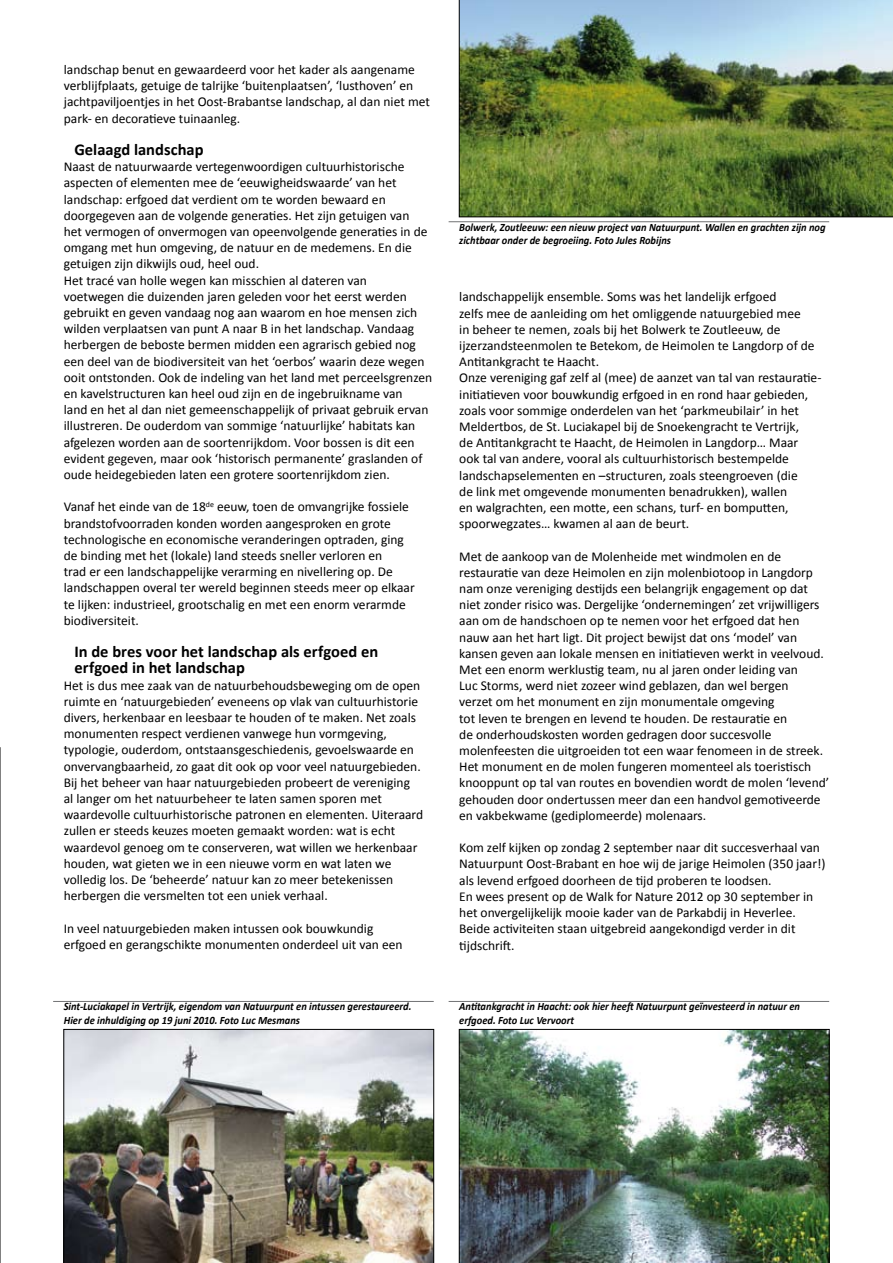
<style>
.page{position:relative;width:893px;height:1263px;background:#fff}
.page>*{position:absolute;margin:0;border:0;box-sizing:border-box;transform-origin:0 0}
.t1{font:700 16.5px/16.2px "Calibri";color:#000}
.t2{font:13.5px/16.2px "Calibri";color:#000}
.t3{font:italic 700 11.25px/13.5px "Calibri";color:#000;scale:.93 1}
</style>
<div class="page">
<hr style="left:53px;top:1001px;width:381px;height:1px;background:#707173">
<hr style="left:449px;top:221px;width:380px;height:1px;background:#707173">
<hr style="left:449px;top:1001px;width:380px;height:1px;background:#707173">
<img style="left:459px;top:1029px;width:370px;height:234px">
<svg style="left:0;top:747px;width:1px;height:516px"></svg>
<img style="left:459px;top:0;width:434px;height:217px">
<img style="left:63px;top:1029px;width:371px;height:234px">
<p class="t2" style="left:64px;top:61px;width:368px">landschap benut en gewaardeerd voor het kader als aangename verblijfplaats, getuige de talrijke ‘buitenplaatsen’, ‘lusthoven’ en jachtpaviljoentjes in het Oost-Brabantse landschap, al dan niet met park- en decoratieve tuinaanleg.</p>
<p class="t1" style="left:74px;top:141px;width:131px">Gelaagd landschap</p>
<p class="t2" style="left:64px;top:159px;width:370px">Naast de natuurwaarde vertegenwoordigen cultuurhistorische aspecten of elementen mee de ‘eeuwigheidswaarde’ van het landschap: erfgoed dat verdient om te worden bewaard en doorgegeven aan de volgende generaties. Het zijn getuigen van<br>het vermogen of onvermogen van opeenvolgende generaties in de omgang met hun omgeving, de natuur en de medemens. En die getuigen zijn dikwijls oud, heel oud.<br>Het tracé van holle wegen kan misschien al dateren van<br>voetwegen die duizenden jaren geleden voor het eerst werden gebruikt en geven vandaag nog aan waarom en hoe mensen zich wilden verplaatsen van punt A naar B in het landschap. Vandaag herbergen de beboste bermen midden een agrarisch gebied nog een deel van de biodiversiteit van het ‘oerbos’ waarin deze wegen ooit ontstonden. Ook de indeling van het land met perceelsgrenzen en kavelstructuren kan heel oud zijn en de ingebruikname van<br>land en het al dan niet gemeenschappelijk of privaat gebruik ervan illustreren. De ouderdom van sommige ‘natuurlijke’ habitats kan afgelezen worden aan de soortenrijkdom. Voor bossen is dit een evident gegeven, maar ook ‘historisch permanente’ graslanden of oude heidegebieden laten een grotere soortenrijkdom zien.</p>
<p class="t2" style="left:64px;top:499px;width:353px">Vanaf het einde van de 18<sup>de</sup> eeuw, toen de omvangrijke fossiele brandstofvoorraden konden worden aangesproken en grote technologische en economische veranderingen optraden, ging de binding met het (lokale) land steeds sneller verloren en<br>trad er een landschappelijke verarming en nivellering op. De landschappen overal ter wereld beginnen steeds meer op elkaar te lijken: industrieel, grootschalig en met een enorm verarmde biodiversiteit.</p>
<p class="t1" style="left:74px;top:644px;width:305px">In de bres voor het landschap als erfgoed en erfgoed in het landschap</p>
<p class="t2" style="left:64px;top:677px;width:361px">Het is dus mee zaak van de natuurbehoudsbeweging om de open ruimte en ‘natuurgebieden’ eveneens op vlak van cultuurhistorie divers, herkenbaar en leesbaar te houden of te maken. Net zoals monumenten respect verdienen vanwege hun vormgeving, typologie, ouderdom, ontstaansgeschiedenis, gevoelswaarde en onvervangbaarheid, zo gaat dit ook op voor veel natuurgebieden.<br>Bij het beheer van haar natuurgebieden probeert de vereniging<br>al langer om het natuurbeheer te laten samen sporen met waardevolle cultuurhistorische patronen en elementen. Uiteraard zullen er steeds keuzes moeten gemaakt worden: wat is echt waardevol genoeg om te conserveren, wat willen we herkenbaar houden, wat gieten we in een nieuwe vorm en wat laten we volledig los. De ‘beheerde’ natuur kan zo meer betekenissen herbergen die versmelten tot een uniek verhaal.</p>
<p class="t2" style="left:64px;top:920px;width:340px">In veel natuurgebieden maken intussen ook bouwkundig erfgoed en gerangschikte monumenten onderdeel uit van een</p>
<p class="t3" style="left:64px;top:1000px;width:375px">Sint-Luciakapel in Vertrijk, eigendom van Natuurpunt en intussen gerestaureerd.<br>Hier de inhuldiging op 19 juni 2010. Foto Luc Mesmans</p>
<p class="t3" style="left:459px;top:220px;width:395px">Bolwerk, Zoutleeuw: een nieuw project van Natuurpunt. Wallen en grachten zijn nog zichtbaar onder de begroeiing. Foto Jules Robijns</p>
<p class="t2" style="left:459px;top:289px;width:364px">landschappelijk ensemble. Soms was het landelijk erfgoed<br>zelfs mee de aanleiding om het omliggende natuurgebied mee<br>in beheer te nemen, zoals bij het Bolwerk te Zoutleeuw, de ijzerzandsteenmolen te Betekom, de Heimolen te Langdorp of de Antitankgracht te Haacht.<br>Onze vereniging gaf zelf al (mee) de aanzet van tal van restauratie&shy;initiatieven voor bouwkundig erfgoed in en rond haar gebieden, zoals voor sommige onderdelen van het ‘parkmeubilair’ in het Meldertbos, de St. Luciakapel bij de Snoekengracht te Vertrijk,<br>de Antitankgracht te Haacht, de Heimolen in Langdorp… Maar ook tal van andere, vooral als cultuurhistorisch bestempelde landschapselementen en –structuren, zoals steengroeven (die<br>de link met omgevende monumenten benadrukken), wallen<br>en walgrachten, een motte, een schans, turf- en bomputten, spoorwegzates… kwamen al aan de beurt.</p>
<p class="t2" style="left:459px;top:548px;width:371px">Met de aankoop van de Molenheide met windmolen en de restauratie van deze Heimolen en zijn molenbiotoop in Langdorp nam onze vereniging destijds een belangrijk engagement op dat niet zonder risico was. Dergelijke ‘ondernemingen’ zet vrijwilligers aan om de handschoen op te nemen voor het erfgoed dat hen nauw aan het hart ligt. Dit project bewijst dat ons ‘model’ van kansen geven aan lokale mensen en initiatieven werkt in veelvoud.<br>Met een enorm werklustig team, nu al jaren onder leiding van<br>Luc Storms, werd niet zozeer wind geblazen, dan wel bergen<br>verzet om het monument en zijn monumentale omgeving<br>tot leven te brengen en levend te houden. De restauratie en<br>de onderhoudskosten worden gedragen door succesvolle molenfeesten die uitgroeiden tot een waar fenomeen in de streek.<br>Het monument en de molen fungeren momenteel als toeristisch knooppunt op tal van routes en bovendien wordt de molen ‘levend’ gehouden door ondertussen meer dan een handvol gemotiveerde en vakbekwame (gediplomeerde) molenaars.</p>
<p class="t2" style="left:459px;top:840px;width:368px">Kom zelf kijken op zondag 2 september naar dit succesverhaal van Natuurpunt Oost-Brabant en hoe wij de jarige Heimolen (350 jaar!) als levend erfgoed doorheen de tijd proberen te loodsen.<br>En wees present op de Walk for Nature 2012 op 30 september in het onvergelijkelijk mooie kader van de Parkabdij in Heverlee.<br>Beide activiteiten staan uitgebreid aangekondigd verder in dit tijdschrift.</p>
<p class="t3" style="left:459px;top:1000px;width:368px">Antitankgracht in Haacht: ook hier heeft Natuurpunt geïnvesteerd in natuur en erfgoed. Foto Luc Vervoort</p>
</div>
